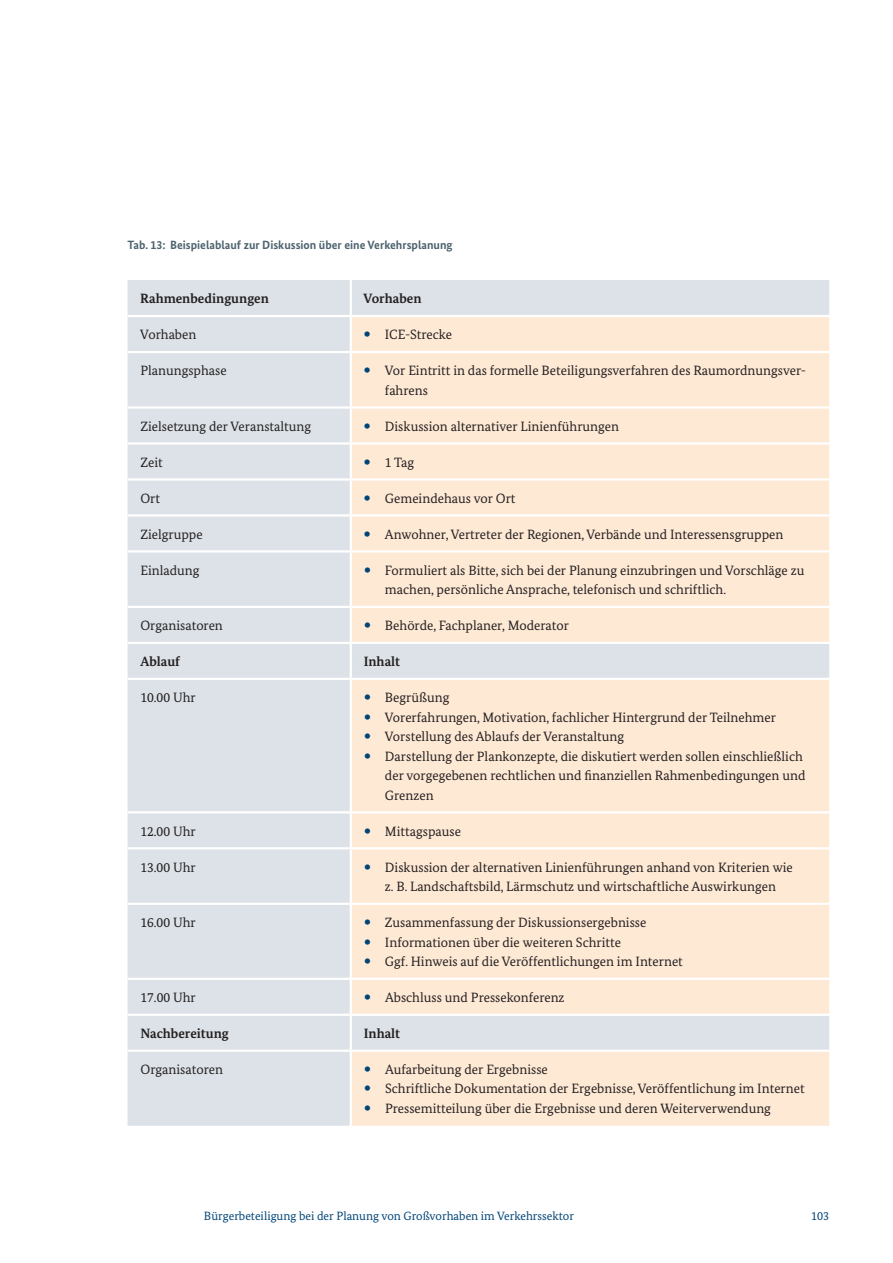
<style>
.page{position:relative;width:893px;height:1263px;background:#fff}
.page>*{position:absolute;margin:0;border:0;box-sizing:border-box;transform-origin:0 0}
.t1{font:13.5px/19.5px "Bundes Serif";color:#231f20}
.t2{font:700 13.5px "Bundes Serif";color:#231f20}
.t3{font:12px "Bundes Serif";color:#004578}
.t4{font:700 12px "Bundes Sans";color:#4d636e}
</style>
<div class="page">
<div style="left:128px;top:280px;width:701px;height:846px;background:#dce2e7"></div>
<svg style="left:352px;top:317px;width:477px;height:809px;background:#fbe8d6"></svg>
<hr style="left:350px;top:280px;width:2px;height:35px;background:#fff">
<hr style="left:128px;top:315px;width:223px;height:2px;background:#fff">
<hr style="left:351px;top:315px;width:478px;height:2px;background:#fff">
<hr style="left:350px;top:317px;width:2px;height:34px;background:#fff">
<hr style="left:128px;top:351px;width:223px;height:2px;background:#fff">
<hr style="left:351px;top:351px;width:478px;height:2px;background:#fff">
<hr style="left:350px;top:353px;width:2px;height:53px;background:#fff">
<hr style="left:128px;top:406px;width:223px;height:3px;background:#fff">
<hr style="left:351px;top:406px;width:478px;height:3px;background:#fff">
<hr style="left:350px;top:409px;width:2px;height:33px;background:#fff">
<hr style="left:128px;top:442px;width:223px;height:3px;background:#fff">
<hr style="left:351px;top:442px;width:478px;height:3px;background:#fff">
<hr style="left:350px;top:445px;width:2px;height:33px;background:#fff">
<hr style="left:128px;top:478px;width:223px;height:3px;background:#fff">
<hr style="left:351px;top:478px;width:478px;height:3px;background:#fff">
<hr style="left:350px;top:481px;width:2px;height:33px;background:#fff">
<hr style="left:128px;top:514px;width:223px;height:3px;background:#fff">
<hr style="left:351px;top:514px;width:478px;height:3px;background:#fff">
<hr style="left:350px;top:517px;width:2px;height:33px;background:#fff">
<hr style="left:128px;top:550px;width:223px;height:2px;background:#fff">
<hr style="left:351px;top:550px;width:478px;height:2px;background:#fff">
<hr style="left:350px;top:552px;width:2px;height:54px;background:#fff">
<hr style="left:128px;top:606px;width:223px;height:2px;background:#fff">
<hr style="left:351px;top:606px;width:478px;height:2px;background:#fff">
<hr style="left:350px;top:608px;width:2px;height:34px;background:#fff">
<hr style="left:128px;top:642px;width:223px;height:2px;background:#fff">
<hr style="left:351px;top:642px;width:478px;height:2px;background:#fff">
<hr style="left:350px;top:644px;width:2px;height:34px;background:#fff">
<hr style="left:128px;top:678px;width:223px;height:2px;background:#fff">
<hr style="left:351px;top:678px;width:478px;height:2px;background:#fff">
<hr style="left:350px;top:680px;width:2px;height:131px;background:#fff">
<hr style="left:128px;top:811px;width:223px;height:2px;background:#fff">
<hr style="left:351px;top:811px;width:478px;height:2px;background:#fff">
<hr style="left:350px;top:813px;width:2px;height:34px;background:#fff">
<hr style="left:128px;top:847px;width:223px;height:2px;background:#fff">
<hr style="left:351px;top:847px;width:478px;height:2px;background:#fff">
<hr style="left:350px;top:849px;width:2px;height:54px;background:#fff">
<hr style="left:128px;top:903px;width:223px;height:2px;background:#fff">
<hr style="left:351px;top:903px;width:478px;height:2px;background:#fff">
<hr style="left:350px;top:905px;width:2px;height:73px;background:#fff">
<hr style="left:128px;top:978px;width:223px;height:2px;background:#fff">
<hr style="left:351px;top:978px;width:478px;height:2px;background:#fff">
<hr style="left:350px;top:980px;width:2px;height:34px;background:#fff">
<hr style="left:128px;top:1014px;width:223px;height:2px;background:#fff">
<hr style="left:351px;top:1014px;width:478px;height:2px;background:#fff">
<hr style="left:350px;top:1016px;width:2px;height:34px;background:#fff">
<hr style="left:128px;top:1050px;width:223px;height:2px;background:#fff">
<hr style="left:351px;top:1050px;width:478px;height:2px;background:#fff">
<hr style="left:350px;top:1052px;width:2px;height:74px;background:#fff">
<svg style="left:365px;top:332px;width:5px;height:5px"></svg>
<svg style="left:365px;top:368px;width:5px;height:5px"></svg>
<svg style="left:365px;top:423px;width:5px;height:5px"></svg>
<svg style="left:365px;top:459px;width:5px;height:5px"></svg>
<svg style="left:365px;top:495px;width:5px;height:5px"></svg>
<svg style="left:365px;top:531px;width:5px;height:5px"></svg>
<svg style="left:365px;top:567px;width:5px;height:5px"></svg>
<svg style="left:365px;top:622px;width:5px;height:6px"></svg>
<svg style="left:365px;top:694px;width:5px;height:6px"></svg>
<svg style="left:365px;top:714px;width:5px;height:5px"></svg>
<svg style="left:365px;top:733px;width:5px;height:6px"></svg>
<svg style="left:365px;top:753px;width:5px;height:5px"></svg>
<svg style="left:365px;top:828px;width:5px;height:5px"></svg>
<svg style="left:365px;top:864px;width:5px;height:5px"></svg>
<svg style="left:365px;top:919px;width:5px;height:6px"></svg>
<svg style="left:365px;top:939px;width:5px;height:5px"></svg>
<svg style="left:365px;top:958px;width:5px;height:6px"></svg>
<svg style="left:365px;top:994px;width:5px;height:6px"></svg>
<svg style="left:365px;top:1066px;width:5px;height:6px"></svg>
<svg style="left:365px;top:1086px;width:5px;height:5px"></svg>
<svg style="left:365px;top:1105px;width:5px;height:6px"></svg>
<p class="t4" style="left:128px;top:238px;width:327px">Tab. 13: Beispielablauf zur Diskussion über eine Verkehrsplanung</p>
<p class="t2" style="left:140px;top:290px;width:130px">Rahmenbedingungen</p>
<p class="t2" style="left:364px;top:290px;width:59px">Vorhaben</p>
<p class="t1" style="left:140px;top:325px;width:58px">Vorhaben</p>
<p class="t1" style="left:385px;top:325px;width:69px">ICE-Strecke</p>
<p class="t1" style="left:140px;top:361px;width:88px">Planungsphase</p>
<p class="t1" style="left:385px;top:361px;width:423px">Vor Eintritt in das formelle Beteiligungsverfahren des Raumordnungsver&shy;fahrens</p>
<p class="t1" style="left:140px;top:416px;width:172px">Zielsetzung der Veranstaltung</p>
<p class="t1" style="left:385px;top:416px;width:236px">Diskussion alternativer Linienführungen</p>
<p class="t1" style="left:140px;top:452px;width:24px">Zeit</p>
<p class="t1" style="left:385px;top:452px;width:31px">1 Tag</p>
<p class="t1" style="left:140px;top:488px;width:21px">Ort</p>
<p class="t1" style="left:385px;top:488px;width:132px">Gemeindehaus vor Ort</p>
<p class="t1" style="left:140px;top:524px;width:64px">Zielgruppe</p>
<p class="t1" style="left:385px;top:524px;width:400px">Anwohner, Vertreter der Regionen, Verbände und Interessensgruppen</p>
<p class="t1" style="left:140px;top:560px;width:61px">Einladung</p>
<p class="t1" style="left:385px;top:560px;width:421px">Formuliert als Bitte, sich bei der Planung einzubringen und Vorschläge zu machen, persönliche Ansprache, telefonisch und schriftlich.</p>
<p class="t1" style="left:140px;top:616px;width:84px">Organisatoren</p>
<p class="t1" style="left:385px;top:616px;width:186px">Behörde, Fachplaner, Moderator</p>
<p class="t2" style="left:140px;top:653px;width:41px">Ablauf</p>
<p class="t2" style="left:364px;top:653px;width:38px">Inhalt</p>
<p class="t1" style="left:140px;top:688px;width:57px">10.00 Uhr</p>
<p class="t1" style="left:385px;top:688px;width:422px">Begrüßung<br>Vorerfahrungen, Motivation, fachlicher Hintergrund der Teilnehmer Vorstellung des Ablaufs der Veranstaltung<br>Darstellung der Plankonzepte, die diskutiert werden sollen einschließlich der vorgegebenen rechtlichen und finanziellen Rahmenbedingungen und Grenzen</p>
<p class="t1" style="left:140px;top:821px;width:57px">12.00 Uhr</p>
<p class="t1" style="left:385px;top:821px;width:78px">Mittagspause</p>
<p class="t1" style="left:140px;top:857px;width:57px">13.00 Uhr</p>
<p class="t1" style="left:385px;top:857px;width:409px">Diskussion der alternativen Linienführungen anhand von Kriterien wie z. B. Landschaftsbild, Lärmschutz und wirtschaftliche Auswirkungen</p>
<p class="t1" style="left:140px;top:912px;width:57px">16.00 Uhr</p>
<p class="t1" style="left:385px;top:912px;width:299px">Zusammenfassung der Diskussionsergebnisse<br>Informationen über die weiteren Schritte<br>Ggf. Hinweis auf die Veröffentlichungen im Internet</p>
<p class="t1" style="left:140px;top:987px;width:57px">17.00 Uhr</p>
<p class="t1" style="left:385px;top:987px;width:181px">Abschluss und Pressekonferenz</p>
<p class="t2" style="left:140px;top:1025px;width:90px">Nachbereitung</p>
<p class="t2" style="left:364px;top:1025px;width:38px">Inhalt</p>
<p class="t1" style="left:140px;top:1059px;width:84px">Organisatoren</p>
<p class="t1" style="left:385px;top:1059px;width:421px">Aufarbeitung der Ergebnisse<br>Schriftliche Dokumentation der Ergebnisse, Veröffentlichung im Internet<br>Pressemitteilung über die Ergebnisse und deren Weiterverwendung</p>
<p class="t3" style="left:204px;top:1209px;width:372px">Bürgerbeteiligung bei der Planung von Großvorhaben im Verkehrssektor</p>
<p class="t3" style="left:811px;top:1209px;width:19px">103</p>
</div>
